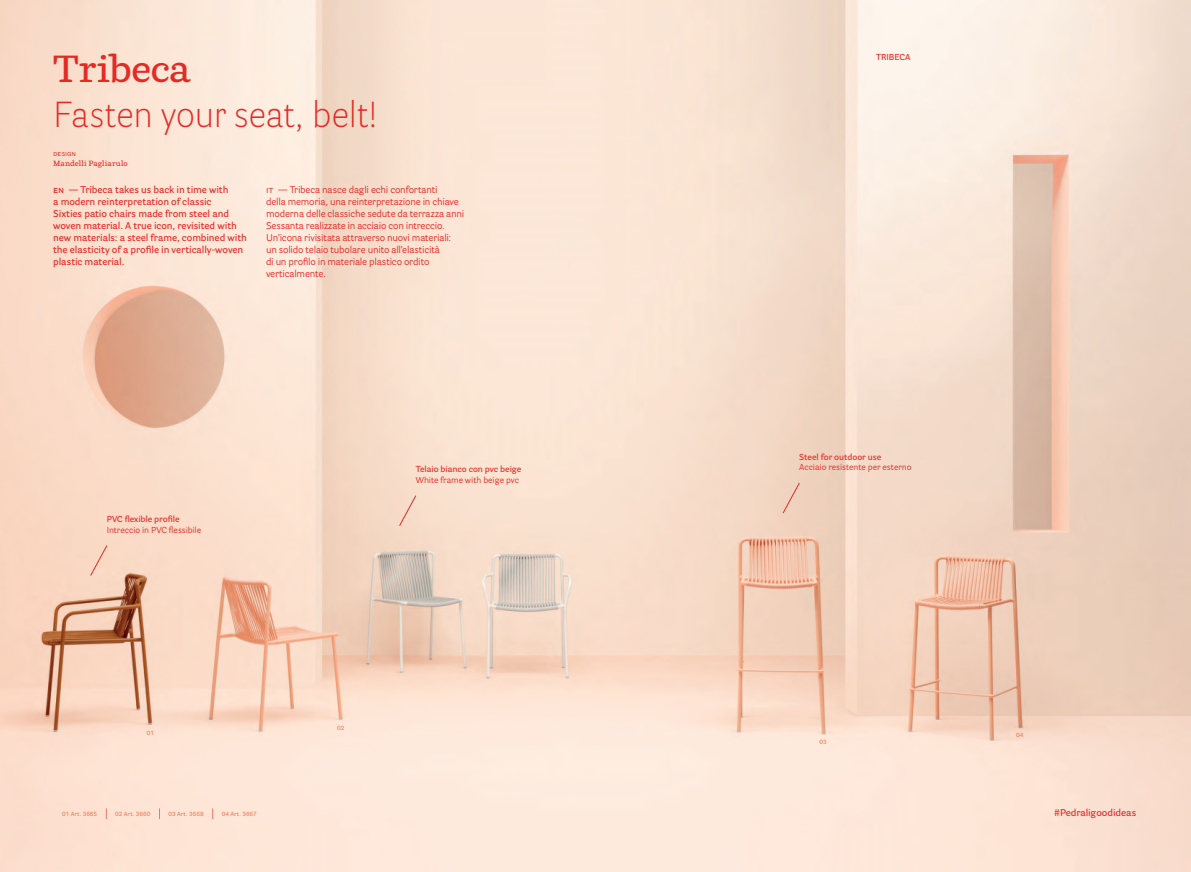
<style>
.page{position:relative;width:1191px;height:872px;background:#fff}
.page>*{position:absolute;margin:0;border:0;box-sizing:border-box;transform-origin:0 0}
.t1{font:600 37.5px "Parry Pro";letter-spacing:-.005em;color:#e42a25}
.t2{font:300 36px "Parry Grotesque Pro";letter-spacing:-.015em;color:#e42a25}
.t3{font:9.75px/12px "Parry Grotesque Pro";letter-spacing:-.02em;color:#e42a25}
.t4{font:600 9.75px/12px "Parry Grotesque Pro";letter-spacing:-.005em;color:#e42a25}
.t5{font:8.62px "Parry Grotesque Pro";letter-spacing:-.005em;color:#e42a25}
.t6{font:600 8.62px "Parry Grotesque Pro";letter-spacing:-.005em;color:#e42a25}
.t7{font:600 7.5px "Parry Pro";letter-spacing:.01em;color:#e42a25}
.t8{font:7.5px "Parry Grotesque Pro";color:#e42a25}
.t9{font:600 6px "Parry Grotesque Pro";letter-spacing:.005em;color:#ed7c5c}
</style>
<div class="page">
<img style="left:0;top:0;width:1191px;height:872px">
<svg style="left:782px;top:482px;width:18px;height:32px"></svg>
<svg style="left:90px;top:545px;width:18px;height:31px"></svg>
<svg style="left:399px;top:495px;width:17px;height:31px"></svg>
<h1 class="t1" style="left:53px;top:42px;width:139px">Tribeca</h1>
<h2 class="t2" style="left:53px;top:89px;width:326px">Fasten your seat, belt!</h2>
<p class="t8" style="left:53px;top:148px;width:24px">design</p>
<p class="t7" style="left:53px;top:158px;width:76px">Mandelli Pagliarulo</p>
<p class="t4" style="left:53px;top:183px;width:195px">en — Tribeca takes us back in time with<br>a modern reinterpretation of classic<br>Sixties patio chairs made from steel and woven material. A true icon, revisited with new materials: a steel frame, combined with the elasticity of a profile in vertically-woven plastic material.</p>
<p class="t3" style="left:266px;top:183px;width:200px">it — Tribeca nasce dagli echi confortanti<br>della memoria, una reinterpretazione in chiave moderna delle classiche sedute da terrazza anni Sessanta realizzate in acciaio con intreccio.<br>Un’icona rivisitata attraverso nuovi materiali: un solido telaio tubolare unito all’elasticità<br>di un profilo in materiale plastico ordito verticalmente.</p>
<p class="t6" style="left:107px;top:513px;width:74px">PVC flexible profile</p>
<p class="t5" style="left:107px;top:523px;width:96px">Intreccio in PVC flessibile</p>
<p class="t9" style="left:147px;top:728px;width:9px">01</p>
<p class="t9" style="left:62px;top:809px;width:36px">01 Art. 3665</p>
<p class="t9" style="left:115px;top:809px;width:37px">02 Art. 3660</p>
<p class="t9" style="left:168px;top:809px;width:37px">03 Art. 3668</p>
<p class="t9" style="left:222px;top:809px;width:37px">04 Art. 3667</p>
<p class="t6" style="left:416px;top:463px;width:107px">Telaio bianco con pvc beige</p>
<p class="t5" style="left:416px;top:473px;width:105px">White frame with beige pvc</p>
<p class="t9" style="left:337px;top:724px;width:9px">02</p>
<p class="t6" style="left:876px;top:51px;width:36px">TRIBECA</p>
<p class="t6" style="left:799px;top:450px;width:84px">Steel for outdoor use</p>
<p class="t5" style="left:799px;top:461px;width:114px">Acciaio resistente per esterno</p>
<p class="t9" style="left:819px;top:738px;width:9px">03</p>
<p class="t9" style="left:1016px;top:731px;width:9px">04</p>
<p class="t4" style="left:1054px;top:806px;width:84px">#Pedraligoodideas</p>
</div>
